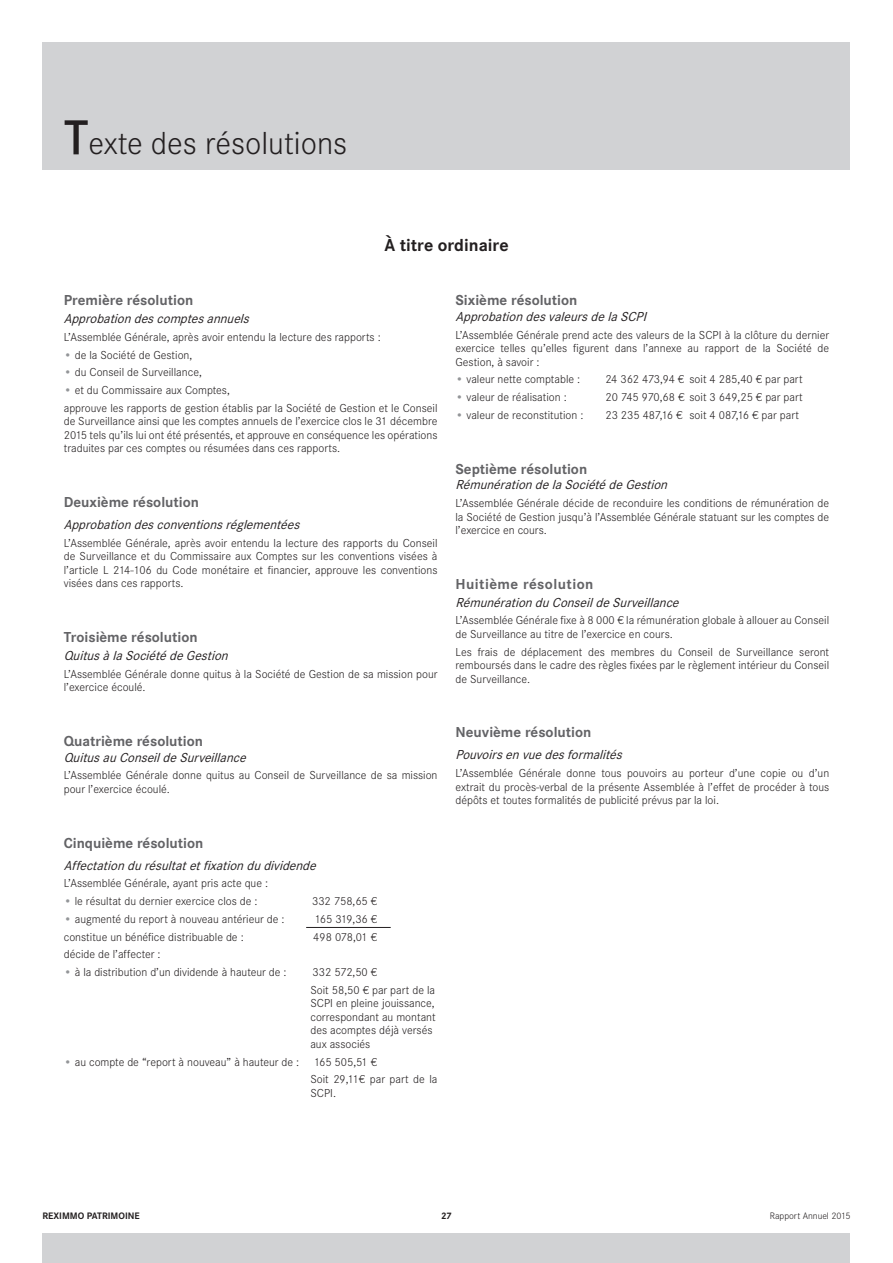
<style>
.page{position:relative;width:893px;height:1263px;background:#fff}
.page>*{position:absolute;margin:0;border:0;box-sizing:border-box;transform-origin:0 0}
.t1{font:300 33px "Corporate S";color:#231f20}
.t2{font:700 18px "Corporate S";color:#231f20}
.t3{font:700 15px "Corporate S";color:#636366}
.t4{font:700 15px "Corporate S";letter-spacing:.03em;color:#636366}
.t5{font:italic 13.5px "Corporate S";color:#231f20}
.t6{font:300 12px/13.5px "Corporate S";color:#231f20;text-align:justify}
.t7{font:700 9.75px "Corporate S";color:#231f20}
.t8{font:300 9.75px "Corporate S";color:#231f20}
.s1{font-weight:600;font-size:51px}
.s2{color:#939598}
</style>
<div class="page">
<div style="left:43px;top:43px;width:807px;height:127px;background:#d1d2d4"></div>
<div style="left:43px;top:1233px;width:807px;height:30px;background:#d1d2d4"></div>
<hr style="left:306px;top:927px;width:85px;height:1px;background:#231f20">
<p class="t1" style="left:64px;top:125px;width:285px"><span class="s1">T</span>exte des résolutions</p>
<p class="t2" style="left:384px;top:235px;width:126px">À titre ordinaire</p>
<p class="t3" style="left:64px;top:292px;width:131px">Première résolution</p>
<p class="t5" style="left:64px;top:311px;width:191px">Approbationdescomptesannuels</p>
<p class="t6" style="left:64px;top:330px;width:319px">L’Assemblée Générale, après avoir entendu la lecture des rapports :</p>
<p class="t6" style="left:64px;top:348px;width:130px"><span class="s2">•</span> de la Société de Gestion,</p>
<p class="t6" style="left:64px;top:366px;width:140px"><span class="s2">•</span> du Conseil de Surveillance,</p>
<p class="t6" style="left:64px;top:383px;width:168px"><span class="s2">•</span> et du Commissaire aux Comptes,</p>
<p class="t6" style="left:64px;top:401px;width:375px">approuve les rapports de gestion établis par la Société de Gestion et le Conseil de Surveillance ainsi que les comptes annuels de l’exercice clos le 31 décembre 2015 tels qu’ils lui ont été présentés, et approuve en conséquence les opérations traduites par ces comptes ou résumées dans ces rapports.</p>
<p class="t3" style="left:64px;top:493px;width:137px">Deuxième résolution</p>
<p class="t5" style="left:64px;top:517px;width:241px">Approbationdesconventionsréglementées</p>
<p class="t6" style="left:64px;top:536px;width:375px">L’Assemblée Générale, après avoir entendu la lecture des rapports du Conseil de Surveillance et du Commissaire aux Comptes sur les conventions visées à l’article L 214-106 du Code monétaire et financier, approuve les conventions visées dans ces rapports.</p>
<p class="t3" style="left:64px;top:628px;width:135px">Troisième résolution</p>
<p class="t5" style="left:64px;top:648px;width:170px">QuitusàlaSociétédeGestion</p>
<p class="t6" style="left:64px;top:667px;width:375px">L’Assemblée Générale donne quitus à la Société de Gestion de sa mission pour l’exercice écoulé.</p>
<p class="t3" style="left:64px;top:732px;width:141px">Quatrième résolution</p>
<p class="t5" style="left:64px;top:749px;width:188px">QuitusauConseildeSurveillance</p>
<p class="t6" style="left:64px;top:769px;width:375px">L’Assemblée Générale donne quitus au Conseil de Surveillance de sa mission pour l’exercice écoulé.</p>
<p class="t3" style="left:64px;top:834px;width:141px">Cinquième résolution</p>
<p class="t5" style="left:64px;top:857px;width:258px">Affectationdurésultatetfixationdudividende</p>
<p class="t6" style="left:64px;top:877px;width:206px">L’Assemblée Générale, ayant pris acte que :</p>
<p class="t6" style="left:64px;top:894px;width:195px"><span class="s2">•</span> le résultat du dernier exercice clos de :</p>
<p class="t6" style="left:312px;top:894px;width:67px">332 758,65 €</p>
<p class="t6" style="left:64px;top:912px;width:222px"><span class="s2">•</span> augmenté du report à nouveau antérieur de :</p>
<p class="t6" style="left:315px;top:912px;width:64px">165 319,36 €</p>
<p class="t6" style="left:64px;top:930px;width:181px">constitue un bénéfice distribuable de :</p>
<p class="t6" style="left:313px;top:930px;width:65px">498 078,01 €</p>
<p class="t6" style="left:64px;top:948px;width:98px">décide de l’affecter :</p>
<p class="t6" style="left:64px;top:965px;width:224px"><span class="s2">•</span> à la distribution d’un dividende à hauteur de :</p>
<p class="t6" style="left:313px;top:965px;width:66px">332 572,50 €</p>
<p class="t6" style="left:310px;top:983px;width:127px;text-align:left">Soit 58,50 € par part de la<br>SCPI en pleine jouissance, correspondant au montant des acomptes déjà versés aux associés</p>
<p class="t6" style="left:64px;top:1055px;width:315px"><span class="s2">•</span> au compte de “report à nouveau” à hauteur de : 165 505,51 €</p>
<p class="t6" style="left:310px;top:1073px;width:129px">Soit 29,11€ par part de la<br>SCPI.</p>
<p class="t3" style="left:455px;top:292px;width:123px">Sixième résolution</p>
<p class="t5" style="left:455px;top:309px;width:196px">ApprobationdesvaleursdelaSCPI</p>
<p class="t6" style="left:455px;top:328px;width:375px">L’Assemblée Générale prend acte des valeurs de la SCPI à la clôture du dernier exercice telles qu’elles figurent dans l’annexe au rapport de la Société de Gestion, à savoir :</p>
<p class="t6" style="left:455px;top:373px;width:126px"><span class="s2">•</span> valeur nette comptable :</p>
<p class="t6" style="left:605px;top:373px;width:199px">24 362 473,94 € soit 4 285,40 € par part</p>
<p class="t6" style="left:455px;top:391px;width:113px"><span class="s2">•</span> valeur de réalisation :</p>
<p class="t6" style="left:605px;top:391px;width:199px">20 745 970,68 € soit 3 649,25 € par part</p>
<p class="t6" style="left:455px;top:408px;width:130px"><span class="s2">•</span> valeur de reconstitution :</p>
<p class="t6" style="left:605px;top:408px;width:195px">23 235 487,16 € soit 4 087,16 € par part</p>
<p class="t3" style="left:455px;top:460px;width:133px">Septième résolution</p>
<p class="t5" style="left:455px;top:477px;width:217px">RémunérationdelaSociétédeGestion</p>
<p class="t6" style="left:455px;top:496px;width:375px">L’Assemblée Générale décide de reconduire les conditions de rémunération de la Société de Gestion jusqu’à l’Assemblée Générale statuant sur les comptes de l’exercice en cours.</p>
<p class="t4" style="left:455px;top:575px;width:139px">Huitième résolution</p>
<p class="t5" style="left:455px;top:594px;width:229px">RémunérationduConseildeSurveillance</p>
<p class="t6" style="left:455px;top:614px;width:375px">L’Assemblée Générale fixe à 8 000 € la rémunération globale à allouer au Conseil de Surveillance au titre de l’exercice en cours.</p>
<p class="t6" style="left:455px;top:645px;width:375px">Les frais de déplacement des membres du Conseil de Surveillance seront remboursés dans le cadre des règles fixées par le règlement intérieur du Conseil de Surveillance.</p>
<p class="t3" style="left:455px;top:724px;width:137px">Neuvième résolution</p>
<p class="t5" style="left:455px;top:747px;width:172px">Pouvoirsenvuedesformalités</p>
<p class="t6" style="left:455px;top:766px;width:375px">L’Assemblée Générale donne tous pouvoirs au porteur d’une copie ou d’un extrait du procès-verbal de la présente Assemblée à l’effet de procéder à tous dépôts et toutes formalités de publicité prévus par la loi.</p>
<p class="t7" style="left:43px;top:1210px;width:99px">REXIMMO PATRIMOINE</p>
<p class="t7" style="left:441px;top:1210px;width:12px">27</p>
<p class="t8" style="left:770px;top:1210px;width:82px">Rapport Annuel 2015</p>
</div>
